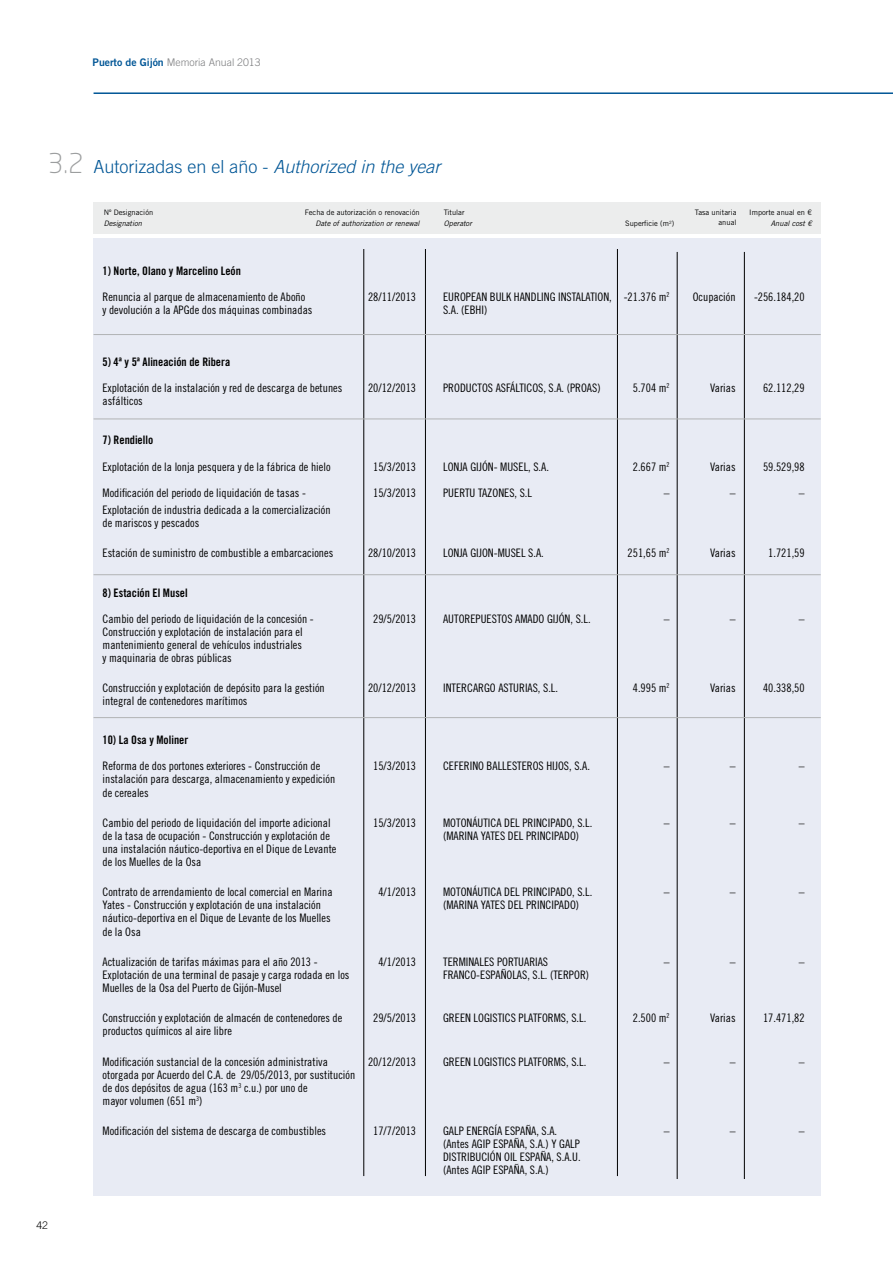
<style>
.page{position:relative;width:893px;height:1263px;background:#fff}
.page>*{position:absolute;margin:0;border:0;box-sizing:border-box;transform-origin:0 0}
.t1{font:300 27px "Neo Sans";color:#9c9e9f}
.t2{font:300 18px "Trade Gothic LT Std";color:#005696}
.t3{font:11.7px/13px "Trade Gothic LT Std Cn 18";color:#000}
.t4{font:11.7px "Trade Gothic LT Std Bd Cn 20";color:#000}
.t5{font:300 10.5px "Trade Gothic LT Std";color:#7b7c7e}
.t6{font:300 10.5px "Trade Gothic LT Std";color:#000}
.t7{font:7.5px/10.5px "Trade Gothic LT Std";color:#000;text-align:right}
.t8{font:italic 7.5px "Trade Gothic LT Std";color:#000}
.s1{font-family:"Trade Gothic LT Std Bd 2";font-weight:400;color:#005696}
.s2{font-style:italic}
</style>
<div class="page">
<hr style="left:94px;top:92px;width:799px;height:2px;background:#005696">
<div style="left:94px;top:202px;width:727px;height:32px;background:#eceded"></div>
<div style="left:94px;top:238px;width:727px;height:958px;background:#e8ebf4"></div>
<hr style="left:364px;top:249px;width:1px;height:927px;background:#000">
<hr style="left:425px;top:249px;width:1px;height:927px;background:#000">
<hr style="left:617px;top:249px;width:1px;height:927px;background:#000">
<hr style="left:677px;top:252px;width:1px;height:927px;background:#000">
<hr style="left:744px;top:252px;width:1px;height:927px;background:#000">
<hr style="left:94px;top:574px;width:727px;height:1px;background:#b1b3b4">
<hr style="left:94px;top:717px;width:727px;height:1px;background:#b1b3b4">
<hr style="left:94px;top:334px;width:727px;height:1px;background:#b1b3b4">
<hr style="left:94px;top:418px;width:727px;height:1px;background:#b1b3b4">
<p class="t5" style="left:93px;top:56px;width:170px"><span class="s1">Puerto de Gijón</span> Memoria Anual 2013</p>
<h1 class="t1" style="left:48px;top:151px;width:37px">3.2</h1>
<h2 class="t2" style="left:94px;top:156px;width:349px">Autorizadas en el año - <span class="s2">Authorized in the year</span></h2>
<p class="t7" style="left:104px;top:207px;width:51px">Nº Designación</p>
<p class="t8" style="left:104px;top:219px;width:40px">Designation</p>
<p class="t7" style="left:444px;top:207px;width:22px">Titular</p>
<p class="t8" style="left:444px;top:219px;width:29px">Operator</p>
<p class="t7" style="left:625px;top:218px;width:51px">Superficie (m<sup>2</sup>)</p>
<p class="t7" style="left:695px;top:207px;width:43px">Tasa unitaria anual</p>
<p class="t7" style="left:305px;top:207px;width:116px">Fecha de autorización o renovación</p>
<p class="t8" style="left:316px;top:218px;width:106px">Date of authorization or renewal</p>
<p class="t7" style="left:749px;top:207px;width:64px">Importe anual en €</p>
<p class="t8" style="left:771px;top:218px;width:43px">Anual cost €</p>
<p class="t4" style="left:103px;top:263px;width:140px">1) Norte, Olano y Marcelino León</p>
<p class="t3" style="left:103px;top:290px;width:204px">Renuncia al parque de almacenamiento de Aboño</p>
<p class="t3" style="left:368px;top:290px;width:50px">28/11/2013</p>
<p class="t3" style="left:443px;top:290px;width:228px">EUROPEAN BULK HANDLING INSTALATION, -21.376 m<sup>2</sup></p>
<p class="t3" style="left:693px;top:290px;width:44px">Ocupación</p>
<p class="t3" style="left:754px;top:290px;width:52px">-256.184,20</p>
<p class="t3" style="left:103px;top:303px;width:211px">y devolución a la APGde dos máquinas combinadas</p>
<p class="t3" style="left:443px;top:303px;width:46px">S.A. (EBHI)</p>
<p class="t4" style="left:103px;top:355px;width:129px">5) 4ª y 5ª Alineación de Ribera</p>
<p class="t3" style="left:103px;top:381px;width:241px">Explotación de la instalación y red de descarga de betunes</p>
<p class="t3" style="left:368px;top:381px;width:50px">20/12/2013</p>
<p class="t3" style="left:443px;top:381px;width:159px">PRODUCTOS ASFÁLTICOS, S.A. (PROAS)</p>
<p class="t3" style="left:633px;top:381px;width:38px">5.704 m<sup>2</sup></p>
<p class="t3" style="left:710px;top:381px;width:27px">Varias</p>
<p class="t3" style="left:763px;top:381px;width:43px">62.112,29</p>
<p class="t3" style="left:103px;top:394px;width:42px">asfálticos</p>
<p class="t4" style="left:103px;top:433px;width:52px">7) Rendiello</p>
<p class="t3" style="left:103px;top:460px;width:230px">Explotación de la lonja pesquera y de la fábrica de hielo</p>
<p class="t3" style="left:373px;top:460px;width:44px">15/3/2013</p>
<p class="t3" style="left:443px;top:460px;width:107px">LONJA GIJÓN- MUSEL, S.A.</p>
<p class="t3" style="left:633px;top:460px;width:38px">2.667 m<sup>2</sup></p>
<p class="t3" style="left:710px;top:460px;width:27px">Varias</p>
<p class="t3" style="left:763px;top:460px;width:43px">59.529,98</p>
<p class="t3" style="left:103px;top:486px;width:205px">Modificación del periodo de liquidación de tasas -</p>
<p class="t3" style="left:373px;top:486px;width:44px">15/3/2013</p>
<p class="t3" style="left:443px;top:486px;width:91px">PUERTU TAZONES, S.L</p>
<p class="t3" style="left:664px;top:486px;width:7px">–</p>
<p class="t3" style="left:730px;top:486px;width:7px">–</p>
<p class="t3" style="left:799px;top:486px;width:7px">–</p>
<p class="t3" style="left:103px;top:503px;width:230px">Explotación de industria dedicada a la comercialización de mariscos y pescados</p>
<p class="t3" style="left:103px;top:546px;width:232px">Estación de suministro de combustible a embarcaciones</p>
<p class="t3" style="left:368px;top:546px;width:50px">28/10/2013</p>
<p class="t3" style="left:443px;top:546px;width:102px">LONJA GIJON-MUSEL S.A.</p>
<p class="t3" style="left:628px;top:546px;width:44px">251,65 m<sup>2</sup></p>
<p class="t3" style="left:710px;top:546px;width:27px">Varias</p>
<p class="t3" style="left:768px;top:546px;width:38px">1.721,59</p>
<p class="t4" style="left:103px;top:585px;width:87px">8) Estación El Musel</p>
<p class="t3" style="left:103px;top:612px;width:213px">Cambio del periodo de liquidación de la concesión -</p>
<p class="t3" style="left:373px;top:612px;width:44px">29/5/2013</p>
<p class="t3" style="left:443px;top:612px;width:149px">AUTOREPUESTOS AMADO GIJÓN, S.L.</p>
<p class="t3" style="left:664px;top:612px;width:7px">–</p>
<p class="t3" style="left:730px;top:612px;width:7px">–</p>
<p class="t3" style="left:799px;top:612px;width:7px">–</p>
<p class="t3" style="left:103px;top:625px;width:202px;text-align:justify">Construcción y explotación de instalación para el mantenimiento general de vehículos industriales y maquinaria de obras públicas</p>
<p class="t3" style="left:103px;top:681px;width:224px">Construcción y explotación de depósito para la gestión</p>
<p class="t3" style="left:368px;top:681px;width:50px">20/12/2013</p>
<p class="t3" style="left:443px;top:681px;width:116px">INTERCARGO ASTURIAS, S.L.</p>
<p class="t3" style="left:633px;top:681px;width:38px">4.995 m<sup>2</sup></p>
<p class="t3" style="left:710px;top:681px;width:27px">Varias</p>
<p class="t3" style="left:763px;top:681px;width:43px">40.338,50</p>
<p class="t3" style="left:103px;top:694px;width:146px">integral de contenedores marítimos</p>
<p class="t4" style="left:103px;top:733px;width:87px">10) La Osa y Moliner</p>
<p class="t3" style="left:103px;top:760px;width:219px">Reforma de dos portones exteriores - Construcción de</p>
<p class="t3" style="left:373px;top:760px;width:44px">15/3/2013</p>
<p class="t3" style="left:443px;top:760px;width:148px">CEFERINO BALLESTEROS HIJOS, S.A.</p>
<p class="t3" style="left:664px;top:760px;width:7px">–</p>
<p class="t3" style="left:730px;top:760px;width:7px">–</p>
<p class="t3" style="left:799px;top:760px;width:7px">–</p>
<p class="t3" style="left:103px;top:773px;width:234px">instalación para descarga, almacenamiento y expedición de cereales</p>
<p class="t3" style="left:103px;top:816px;width:230px">Cambio del periodo de liquidación del importe adicional</p>
<p class="t3" style="left:373px;top:816px;width:44px">15/3/2013</p>
<p class="t3" style="left:443px;top:816px;width:151px">MOTONÁUTICA DEL PRINCIPADO, S.L.</p>
<p class="t3" style="left:664px;top:816px;width:7px">–</p>
<p class="t3" style="left:730px;top:816px;width:7px">–</p>
<p class="t3" style="left:799px;top:816px;width:7px">–</p>
<p class="t3" style="left:103px;top:829px;width:229px">de la tasa de ocupación - Construcción y explotación de</p>
<p class="t3" style="left:443px;top:829px;width:138px">(MARINA YATES DEL PRINCIPADO)</p>
<p class="t3" style="left:103px;top:842px;width:235px">una instalación náutico-deportiva en el Dique de Levante de los Muelles de la Osa</p>
<p class="t3" style="left:103px;top:885px;width:232px">Contrato de arrendamiento de local comercial en Marina</p>
<p class="t3" style="left:378px;top:885px;width:39px">4/1/2013</p>
<p class="t3" style="left:443px;top:885px;width:151px">MOTONÁUTICA DEL PRINCIPADO, S.L.</p>
<p class="t3" style="left:664px;top:885px;width:7px">–</p>
<p class="t3" style="left:730px;top:885px;width:7px">–</p>
<p class="t3" style="left:799px;top:885px;width:7px">–</p>
<p class="t3" style="left:103px;top:898px;width:220px">Yates - Construcción y explotación de una instalación</p>
<p class="t3" style="left:443px;top:898px;width:138px">(MARINA YATES DEL PRINCIPADO)</p>
<p class="t3" style="left:103px;top:912px;width:230px">náutico-deportiva en el Dique de Levante de los Muelles de la Osa</p>
<p class="t3" style="left:103px;top:955px;width:217px">Actualización de tarifas máximas para el año 2013 -</p>
<p class="t3" style="left:378px;top:955px;width:39px">4/1/2013</p>
<p class="t3" style="left:443px;top:955px;width:107px">TERMINALES PORTUARIAS</p>
<p class="t3" style="left:664px;top:955px;width:7px">–</p>
<p class="t3" style="left:730px;top:955px;width:7px">–</p>
<p class="t3" style="left:799px;top:955px;width:7px">–</p>
<p class="t3" style="left:103px;top:968px;width:248px">Explotación de una terminal de pasaje y carga rodada en los</p>
<p class="t3" style="left:443px;top:968px;width:147px">FRANCO-ESPAÑOLAS, S.L. (TERPOR)</p>
<p class="t3" style="left:103px;top:981px;width:181px">Muelles de la Osa del Puerto de Gijón-Musel</p>
<p class="t3" style="left:103px;top:1011px;width:241px">Construcción y explotación de almacén de contenedores de</p>
<p class="t3" style="left:373px;top:1011px;width:44px">29/5/2013</p>
<p class="t3" style="left:443px;top:1011px;width:145px">GREEN LOGISTICS PLATFORMS, S.L.</p>
<p class="t3" style="left:633px;top:1011px;width:38px">2.500 m<sup>2</sup></p>
<p class="t3" style="left:710px;top:1011px;width:27px">Varias</p>
<p class="t3" style="left:763px;top:1011px;width:43px">17.471,82</p>
<p class="t3" style="left:103px;top:1024px;width:131px">productos químicos al aire libre</p>
<p class="t3" style="left:103px;top:1055px;width:227px">Modificación sustancial de la concesión administrativa</p>
<p class="t3" style="left:368px;top:1055px;width:50px">20/12/2013</p>
<p class="t3" style="left:443px;top:1055px;width:145px">GREEN LOGISTICS PLATFORMS, S.L.</p>
<p class="t3" style="left:664px;top:1055px;width:7px">–</p>
<p class="t3" style="left:730px;top:1055px;width:7px">–</p>
<p class="t3" style="left:799px;top:1055px;width:7px">–</p>
<p class="t3" style="left:103px;top:1068px;width:254px">otorgada por Acuerdo del C.A. de 29/05/2013, por sustitución de dos depósitos de agua (163 m<sup>3</sup> c.u.) por uno de<br>mayor volumen (651 m<sup>3</sup>)</p>
<p class="t3" style="left:103px;top:1124px;width:225px">Modificación del sistema de descarga de combustibles</p>
<p class="t3" style="left:373px;top:1124px;width:44px">17/7/2013</p>
<p class="t3" style="left:443px;top:1124px;width:116px">GALP ENERGÍA ESPAÑA, S.A.</p>
<p class="t3" style="left:664px;top:1124px;width:7px">–</p>
<p class="t3" style="left:730px;top:1124px;width:7px">–</p>
<p class="t3" style="left:799px;top:1124px;width:7px">–</p>
<p class="t3" style="left:443px;top:1137px;width:139px;text-align:justify">(Antes AGIP ESPAÑA, S.A.) Y GALP DISTRIBUCIÓN OIL ESPAÑA, S.A.U. (Antes AGIP ESPAÑA, S.A.)</p>
<p class="t6" style="left:36px;top:1219px;width:13px">42</p>
</div>
